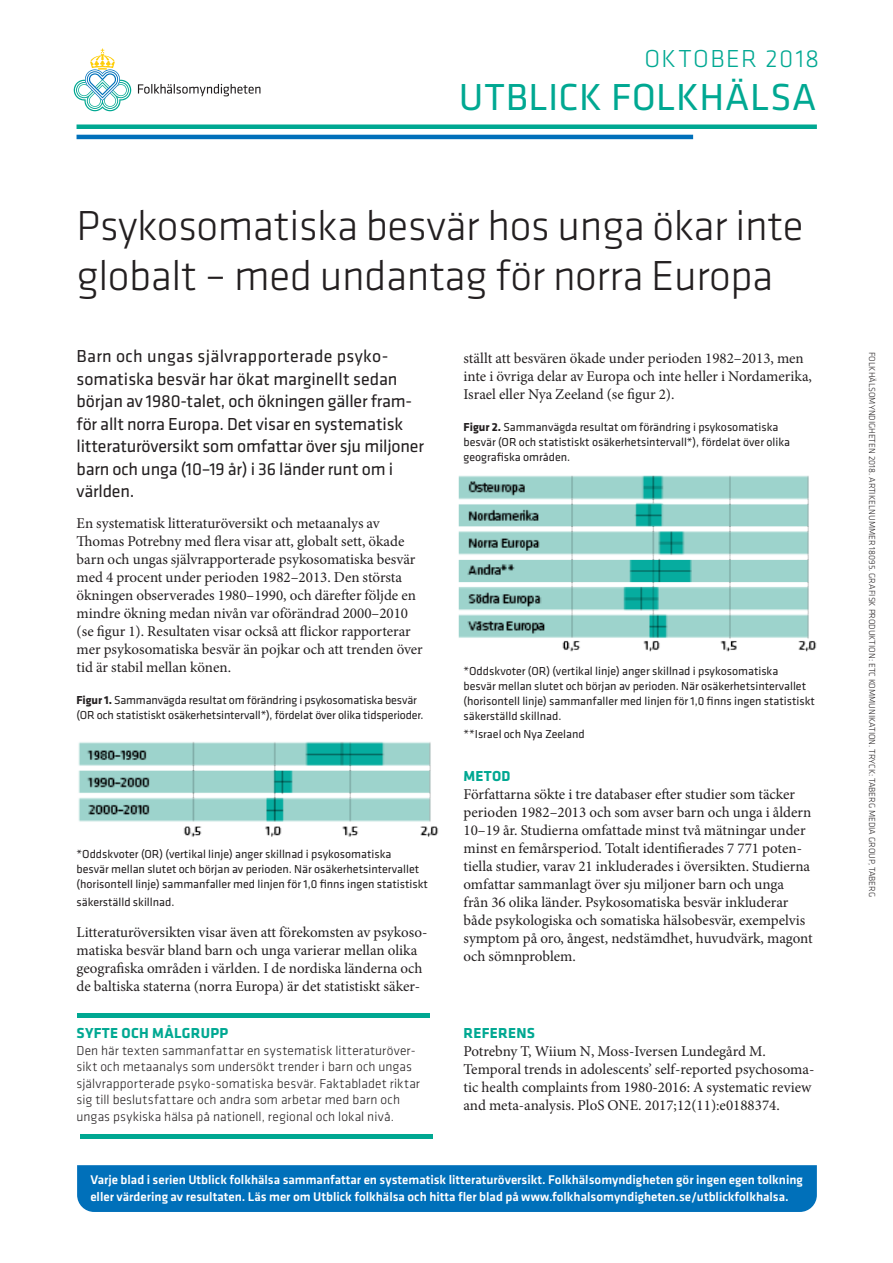
<style>
.page{position:relative;width:893px;height:1263px;background:#fff}
.page>*{position:absolute;margin:0;border:0;box-sizing:border-box;transform-origin:0 0}
.Rubbe_1{font:300 43.5px/49.5px "Klavika";letter-spacing:-.01em;color:#231f20}
.t1{font:39px "Klavika";letter-spacing:.01em;color:#00a892}
.t2{font:300 25.5px "Klavika";letter-spacing:.055em;color:#00a892}
.Ingress{font:18px/22.5px "Klavika";letter-spacing:-.01em;color:#231f20}
.Bröd_1{font:15px/18px "Minion Pro";color:#231f20}
.Bröd_med_rubbe_på_ra{font:700 15px "Klavika";letter-spacing:.02em;color:#00a892}
.Bildtext_Klavika_Lig{font:300 13.5px/16.5px "Klavika";letter-spacing:.01em;color:#231f20}
.Faktaruta{font:500 13.05px/16.5px "Klavika";color:#fff}
.Bildtext{font:12px/15px "Klavika";color:#231f20}
.isbn{font:300 9px "Klavika";color:#231f20}
.s1{font-weight:700}
</style>
<div class="page">
<hr style="left:77px;top:135px;width:616px;height:4px;background:#0070ba">
<div style="left:77px;top:124px;width:740px;height:5px;background:#00a892"></div>
<div style="left:77px;top:1165px;width:740px;height:47px;background:#0070ba"></div>
<svg style="left:138px;top:84px;width:122px;height:12px"></svg>
<svg style="left:74px;top:49px;width:57px;height:62px"></svg>
<img style="left:78px;top:741px;width:361px;height:96px">
<img style="left:458px;top:475px;width:359px;height:177px">
<hr style="left:77px;top:1014px;width:352px;height:4px;background:#00a892">
<div style="left:81px;top:1134px;width:352px;height:5px;background:#00a892"></div>
<h3 class="t2" style="left:644px;top:43px;width:176px">OKTOBER 2018</h3>
<h2 class="t1" style="left:459px;top:71px;width:359px">UTBLICK FOLKHÄLSA</h2>
<h1 class="Rubbe_1" style="left:77px;top:201px;width:729px">Psykosomatiska besvär hos unga ökar inte globalt – med undantag för norra Europa</h1>
<p class="Ingress" style="left:77px;top:344px;width:349px">Barn och ungas självrapporterade psyko&shy;somatiska besvär har ökat marginellt sedan början av 1980-talet, och ökningen gäller fram&shy;för allt norra Europa. Det visar en systematisk litteraturöversikt som omfattar över sju miljoner barn och unga (10–19 år) i 36 länder runt om i världen.</p>
<p class="Bröd_1" style="left:77px;top:514px;width:348px">En systematisk litteraturöversikt och metaanalys av Thomas Potrebny med flera visar att, globalt sett, ökade barn och ungas självrapporterade psykosomatiska besvär med 4 procent under perioden 1982–2013. Den största ökningen observerades 1980–1990, och därefter följde en mindre ökning medan nivån var oförändrad 2000–2010 (se figur 1). Resultaten visar också att flickor rapporterar mer psykosomatiska besvär än pojkar och att trenden över tid är stabil mellan könen.</p>
<p class="Bildtext" style="left:77px;top:692px;width:342px"><span class="s1">Figur 1.</span> Sammanvägda resultat om förändring i psykosomatiska besvär</p>
<p class="Bildtext" style="left:77px;top:707px;width:349px">(OR och statistiskt osäkerhetsintervall*), fördelat över olika tidsperioder.</p>
<p class="Bildtext" style="left:77px;top:846px;width:353px">*Oddskvoter (OR) (vertikal linje) anger skillnad i psykosomatiska<br>besvär mellan slutet och början av perioden. När osäkerhetsintervallet (horisontell linje) sammanfaller med linjen för 1,0 finns ingen statistiskt</p>
<p class="Bildtext" style="left:77px;top:894px;width:99px">säkerställd skillnad.</p>
<p class="Bröd_1" style="left:77px;top:923px;width:352px">Litteraturöversikten visar även att förekomsten av psykoso&shy;matiska besvär bland barn och unga varierar mellan olika geografiska områden i världen. I de nordiska länderna och de baltiska staterna (norra Europa) är det statistiskt säker-</p>
<h2 class="Bröd_med_rubbe_på_ra" style="left:77px;top:1022px;width:153px">SYFTE OCH MÅLGRUPP</h2>
<p class="Bildtext_Klavika_Lig" style="left:77px;top:1042px;width:345px">Den här texten sammanfattar en systematisk litteraturöver&shy;sikt och metaanalys som undersökt trender i barn och ungas självrapporterade psyko-somatiska besvär. Faktabladet riktar sig till beslutsfattare och andra som arbetar med barn och ungas psykiska hälsa på nationell, regional och lokal nivå.</p>
<p class="Bröd_1" style="left:463px;top:349px;width:350px">ställt att besvären ökade under perioden 1982–2013, men inte i övriga delar av Europa och inte heller i Nordamerika,<br>Israel eller Nya Zeeland (se figur 2).</p>
<p class="Bildtext" style="left:463px;top:419px;width:328px"><span class="s1">Figur 2.</span> Sammanvägda resultat om förändring i psykosomatiska besvär (OR och statistiskt osäkerhetsintervall*), fördelat över olika geografiska områden.</p>
<p class="Bildtext" style="left:463px;top:663px;width:353px">*Oddskvoter (OR) (vertikal linje) anger skillnad i psykosomatiska<br>besvär mellan slutet och början av perioden. När osäkerhetsintervallet (horisontell linje) sammanfaller med linjen för 1,0 finns ingen statistiskt säkerställd skillnad.</p>
<p class="Bildtext" style="left:463px;top:726px;width:123px">**Israel och Nya Zeeland</p>
<h2 class="Bröd_med_rubbe_på_ra" style="left:463px;top:765px;width:49px">METOD</h2>
<p class="Bröd_1" style="left:463px;top:785px;width:351px">Författarna sökte i tre databaser efter studier som täcker perioden 1982–2013 och som avser barn och unga i åldern 10–19 år. Studierna omfattade minst två mätningar under minst en femårsperiod. Totalt identifierades 7 771 poten&shy;tiella studier, varav 21 inkluderades i översikten. Studierna omfattar sammanlagt över sju miljoner barn och unga från 36 olika länder. Psykosomatiska besvär inkluderar både psykologiska och somatiska hälsobesvär, exempelvis symptom på oro, ångest, nedstämdhet, huvudvärk, magont och sömnproblem.</p>
<h2 class="Bröd_med_rubbe_på_ra" style="left:463px;top:1022px;width:73px">REFERENS</h2>
<p class="Bröd_1" style="left:463px;top:1042px;width:352px">Potrebny T, Wiium N, Moss-Iversen Lundegård M.<br>Temporal trends in adolescents’ self-reported psychosoma&shy;tic health complaints from 1980-2016: A systematic review and meta-analysis. PloS ONE. 2017;12(11):e0188374.</p>
<p class="Faktaruta" style="left:90px;top:1171px;width:714px">Varje blad i serien Utblick folkhälsa sammanfattar en systematisk litteraturöversikt. Folkhälsomyndigheten gör ingen egen tolkning eller värdering av resultaten. Läs mer om Utblick folkhälsa och hitta fler blad på www.folkhalsomyndigheten.se/utblickfolkhalsa.</p>
<p class="isbn" style="left:878px;top:352px;width:546px;rotate:90deg">FOLKHÄLSOMYNDIGHETEN 2018. ARTIKELNUMMER 18095. GRAFISK PRODUKTION: ETC KOMMUNIKATION. TRYCK: TABERG MEDIA GROUP, TABERG</p>
</div>
